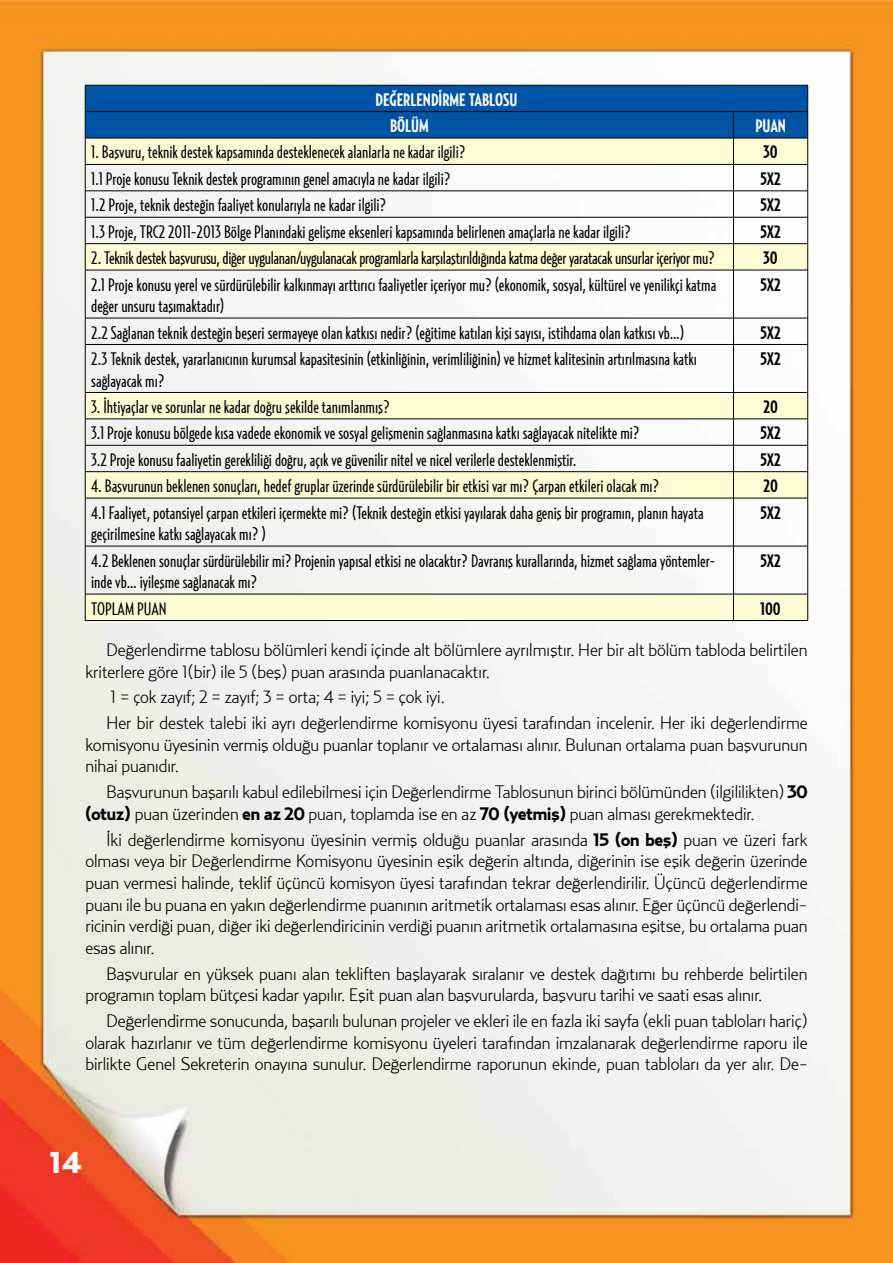
<style>
.page{position:relative;width:893px;height:1263px;background:#fff}
.page>*{position:absolute;margin:0;border:0;box-sizing:border-box;transform-origin:0 0}
.t1{font:900 30px "Relay";color:#fff}
.t2{font:300 18px/21.6px "Relay";letter-spacing:-.04em;color:#000}
.t3{font:18px/21.6px "Relay Comp";color:#000}
.t4{font:700 18px "Relay Comp";color:#000}
.t5{font:700 18px/26.4px "Relay Comp";color:#fff}
.s1{font-weight:700}
</style>
<div class="page">
<img style="left:0;top:0;width:893px;height:1263px">
<svg style="left:86px;top:271px;width:721px;height:349px;fill:#f7f8f1"></svg>
<svg style="left:85px;top:85px;width:723px;height:185px"></svg>
<hr style="left:85px;top:270px;width:648px;height:1px;background:#000">
<hr style="left:85px;top:270px;width:1px;height:48px;background:#000">
<hr style="left:733px;top:270px;width:75px;height:1px;background:#000">
<hr style="left:733px;top:270px;width:1px;height:48px;background:#000">
<hr style="left:807px;top:270px;width:1px;height:48px;background:#000">
<hr style="left:85px;top:318px;width:648px;height:1px;background:#000">
<svg style="left:85px;top:318px;width:1px;height:26px"></svg>
<hr style="left:733px;top:318px;width:75px;height:1px;background:#000">
<svg style="left:733px;top:318px;width:1px;height:26px"></svg>
<svg style="left:807px;top:318px;width:1px;height:26px"></svg>
<hr style="left:85px;top:344px;width:648px;height:1px;background:#000">
<hr style="left:85px;top:345px;width:1px;height:47px;background:#000">
<hr style="left:733px;top:344px;width:75px;height:1px;background:#000">
<hr style="left:733px;top:345px;width:1px;height:47px;background:#000">
<hr style="left:807px;top:345px;width:1px;height:47px;background:#000">
<hr style="left:85px;top:392px;width:648px;height:1px;background:#000">
<hr style="left:733px;top:392px;width:75px;height:1px;background:#000">
<hr style="left:85px;top:419px;width:648px;height:1px;background:#000">
<hr style="left:733px;top:419px;width:75px;height:1px;background:#000">
<hr style="left:85px;top:445px;width:648px;height:1px;background:#000">
<hr style="left:733px;top:445px;width:75px;height:1px;background:#000">
<hr style="left:85px;top:471px;width:648px;height:1px;background:#000">
<svg style="left:85px;top:393px;width:1px;height:105px"></svg>
<hr style="left:733px;top:471px;width:75px;height:1px;background:#000">
<svg style="left:733px;top:393px;width:1px;height:105px"></svg>
<svg style="left:807px;top:393px;width:1px;height:105px"></svg>
<hr style="left:85px;top:498px;width:648px;height:1px;background:#000">
<hr style="left:85px;top:498px;width:1px;height:48px;background:#000">
<hr style="left:733px;top:498px;width:75px;height:1px;background:#000">
<hr style="left:733px;top:498px;width:1px;height:48px;background:#000">
<hr style="left:807px;top:498px;width:1px;height:48px;background:#000">
<hr style="left:85px;top:546px;width:648px;height:1px;background:#000">
<hr style="left:85px;top:546px;width:1px;height:48px;background:#000">
<hr style="left:733px;top:546px;width:75px;height:1px;background:#000">
<hr style="left:733px;top:546px;width:1px;height:48px;background:#000">
<hr style="left:807px;top:546px;width:1px;height:48px;background:#000">
<hr style="left:85px;top:594px;width:648px;height:1px;background:#000">
<svg style="left:85px;top:594px;width:1px;height:26px"></svg>
<hr style="left:733px;top:594px;width:75px;height:1px;background:#000">
<svg style="left:733px;top:594px;width:1px;height:26px"></svg>
<svg style="left:807px;top:594px;width:1px;height:26px"></svg>
<hr style="left:85px;top:620px;width:648px;height:1px;background:#000">
<hr style="left:733px;top:620px;width:75px;height:1px;background:#000">
<p class="t5" style="left:390px;top:86px;width:129px;text-indent:-14px">DEĞERLENDİRME TABLOSU<br>BÖLÜM</p>
<p class="t5" style="left:755px;top:112px;width:32px">PUAN</p>
<p class="t3" style="left:91px;top:141px;width:376px">1. Başvuru, teknik destek kapsamında desteklenecek alanlarla ne kadar ilgili?</p>
<p class="t4" style="left:763px;top:142px;width:16px">30</p>
<p class="t3" style="left:91px;top:167px;width:361px">1.1 Proje konusu Teknik destek programının genel amacıyla ne kadar ilgili?</p>
<p class="t4" style="left:760px;top:168px;width:22px">5X2</p>
<p class="t3" style="left:91px;top:194px;width:297px">1.2 Proje, teknik desteğin faaliyet konularıyla ne kadar ilgili?</p>
<p class="t4" style="left:760px;top:194px;width:22px">5X2</p>
<p class="t3" style="left:91px;top:220px;width:541px">1.3 Proje, TRC2 2011-2013 Bölge Planındaki gelişme eksenleri kapsamında belirlenen amaçlarla ne kadar ilgili?</p>
<p class="t4" style="left:760px;top:221px;width:22px">5X2</p>
<p class="t3" style="left:91px;top:247px;width:625px">2. Teknik destek başvurusu, diğer uygulanan/uygulanacak programlarla karşılaştırıldığında katma değer yaratacak unsurlar içeriyor mu?</p>
<p class="t4" style="left:763px;top:247px;width:16px">30</p>
<p class="t3" style="left:91px;top:273px;width:626px">2.1 Proje konusu yerel ve sürdürülebilir kalkınmayı arttırıcı faaliyetler içeriyor mu? (ekonomik, sosyal, kültürel ve yenilikçi katma değer unsuru taşımaktadır)</p>
<p class="t4" style="left:760px;top:274px;width:22px">5X2</p>
<p class="t3" style="left:91px;top:321px;width:595px">2.2 Sağlanan teknik desteğin beşeri sermayeye olan katkısı nedir? (eğitime katılan kişi sayısı, istihdama olan katkısı vb…)</p>
<p class="t4" style="left:760px;top:322px;width:22px">5X2</p>
<p class="t3" style="left:91px;top:347px;width:607px">2.3 Teknik destek, yararlanıcının kurumsal kapasitesinin (etkinliğinin, verimliliğinin) ve hizmet kalitesinin artırılmasına katkı sağlayacak mı?</p>
<p class="t4" style="left:760px;top:348px;width:22px">5X2</p>
<p class="t3" style="left:91px;top:395px;width:300px">3. İhtiyaçlar ve sorunlar ne kadar doğru şekilde tanımlanmış?</p>
<p class="t4" style="left:763px;top:396px;width:16px">20</p>
<p class="t3" style="left:91px;top:422px;width:550px">3.1 Proje konusu bölgede kısa vadede ekonomik ve sosyal gelişmenin sağlanmasına katkı sağlayacak nitelikte mi?</p>
<p class="t4" style="left:760px;top:422px;width:22px">5X2</p>
<p class="t3" style="left:91px;top:448px;width:487px">3.2 Proje konusu faaliyetin gerekliliği doğru, açık ve güvenilir nitel ve nicel verilerle desteklenmiştir.</p>
<p class="t4" style="left:760px;top:449px;width:22px">5X2</p>
<p class="t3" style="left:91px;top:475px;width:570px">4. Başvurunun beklenen sonuçları, hedef gruplar üzerinde sürdürülebilir bir etkisi var mı? Çarpan etkileri olacak mı?</p>
<p class="t4" style="left:763px;top:475px;width:16px">20</p>
<p class="t3" style="left:91px;top:501px;width:614px">4.1 Faaliyet, potansiyel çarpan etkileri içermekte mi? (Teknik desteğin etkisi yayılarak daha geniş bir programın, planın hayata geçirilmesine katkı sağlayacak mı? )</p>
<p class="t4" style="left:760px;top:502px;width:22px">5X2</p>
<p class="t3" style="left:91px;top:549px;width:626px">4.2 Beklenen sonuçlar sürdürülebilir mi? Projenin yapısal etkisi ne olacaktır? Davranış kurallarında, hizmet sağlama yöntemler&shy;inde vb… iyileşme sağlanacak mı?</p>
<p class="t4" style="left:760px;top:550px;width:22px">5X2</p>
<p class="t3" style="left:91px;top:597px;width:77px">TOPLAM PUAN</p>
<p class="t4" style="left:760px;top:598px;width:22px">100</p>
<p class="t2" style="left:85px;top:638px;width:724px;text-indent:21px">Değerlendirme tablosu bölümleri kendi içinde alt bölümlere ayrılmıştır. Her bir alt bölüm tabloda belirtilen kriterlere göre 1(bir) ile 5 (beş) puan arasında puanlanacaktır.</p>
<p class="t2" style="left:106px;top:684px;width:703px;line-height:25.8px">1 = çok zayıf; 2 = zayıf; 3 = orta; 4 = iyi; 5 = çok iyi.<br>Her bir destek talebi iki ayrı değerlendirme komisyonu üyesi tarafından incelenir. Her iki değerlendirme</p>
<p class="t2" style="left:85px;top:733px;width:724px">komisyonu üyesinin vermiş olduğu puanlar toplanır ve ortalaması alınır. Bulunan ortalama puan başvurunun nihai puanıdır.</p>
<p class="t2" style="left:85px;top:781px;width:724px;text-indent:21px">Başvurunun başarılı kabul edilebilmesi için Değerlendirme Tablosunun birinci bölümünden (ilgililikten) <span class="s1">30 (otuz)</span> puan üzerinden <span class="s1">en az 20</span> puan, toplamda ise en az <span class="s1">70 (yetmiş)</span> puan alması gerekmektedir.</p>
<p class="t2" style="left:85px;top:828px;width:724px;text-align:justify;text-indent:21px">İki değerlendirme komisyonu üyesinin vermiş olduğu puanlar arasında <span class="s1">15 (on beş)</span> puan ve üzeri fark olması veya bir Değerlendirme Komisyonu üyesinin eşik değerin altında, diğerinin ise eşik değerin üzerinde puan vermesi halinde, teklif üçüncü komisyon üyesi tarafından tekrar değerlendirilir. Üçüncü değerlendirme puanı ile bu puana en yakın değerlendirme puanının aritmetik ortalaması esas alınır. Eğer üçüncü değerlendi&shy;ricinin verdiği puan, diğer iki değerlendiricinin verdiği puanın aritmetik ortalamasına eşitse, bu ortalama puan esas alınır.</p>
<p class="t2" style="left:85px;top:962px;width:724px;text-indent:21px">Başvurular en yüksek puanı alan tekliften başlayarak sıralanır ve destek dağıtımı bu rehberde belirtilen programın toplam bütçesi kadar yapılır. Eşit puan alan başvurularda, başvuru tarihi ve saati esas alınır.</p>
<p class="t2" style="left:85px;top:1009px;width:724px;text-align:justify;text-indent:21px">Değerlendirme sonucunda, başarılı bulunan projeler ve ekleri ile en fazla iki sayfa (ekli puan tabloları hariç) olarak hazırlanır ve tüm değerlendirme komisyonu üyeleri tarafından imzalanarak değerlendirme raporu ile birlikte Genel Sekreterin onayına sunulur. Değerlendirme raporunun ekinde, puan tabloları da yer alır. De-</p>
<h1 class="t1" style="left:50px;top:1144px;width:34px">14</h1>
</div>
